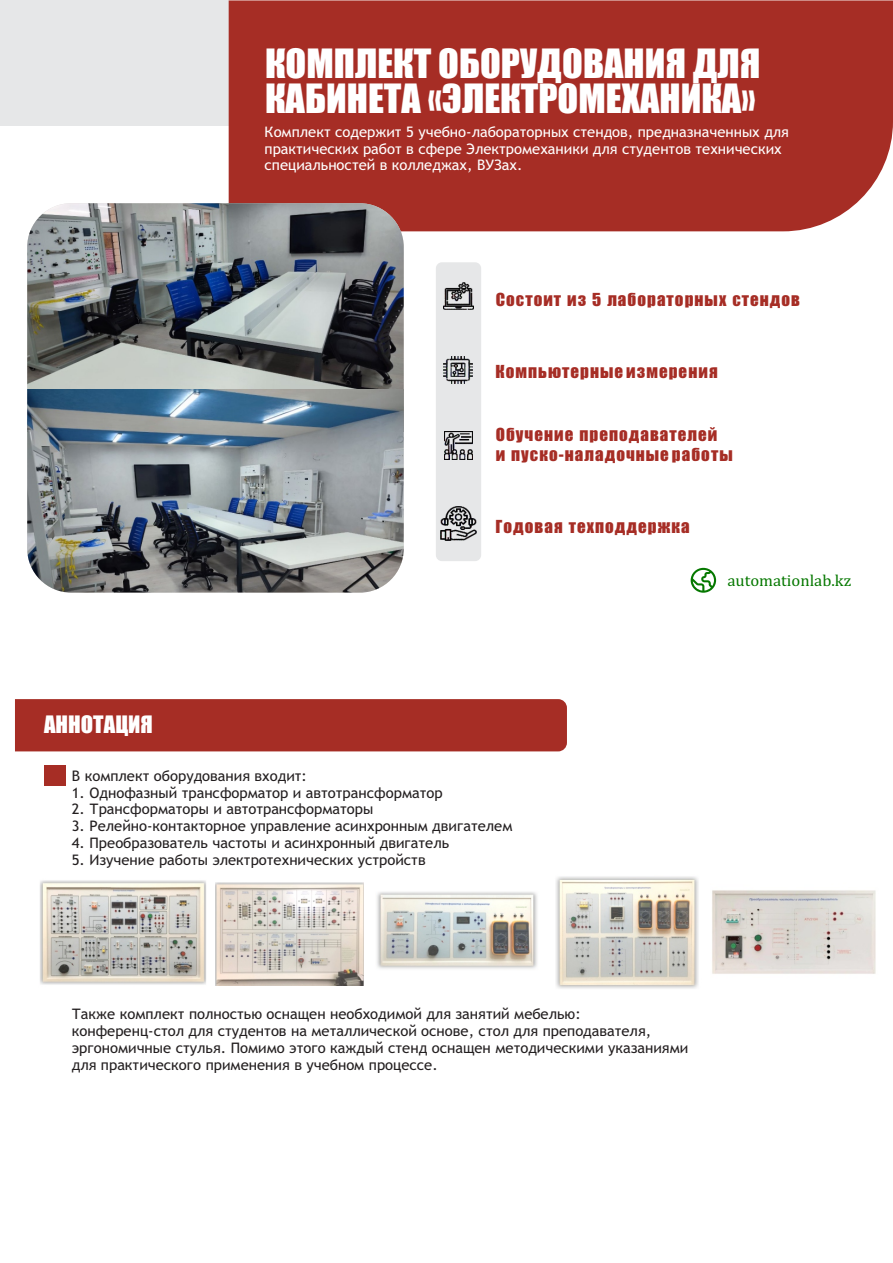
<style>
.page{position:relative;width:893px;height:1263px;background:#fff}
.page>*{position:absolute;margin:0;border:0;box-sizing:border-box;transform-origin:0 0}
.t1{font:37.35px/35.5px "Impact";color:#fff}
.t2{font:22.2px "Impact";color:#fff}
.t3{font:16.5px/20.2px "Impact";letter-spacing:.06em;color:#a62d25}
.t4{font:16.35px "Cambria";color:#067800}
.t5{font:14.55px/16.8px "Trebuchet MS";color:#231f20}
.t6{font:14.55px/16.8px "Trebuchet MS";color:#fff}
</style>
<div class="page">
<div style="left:0;top:0;width:229px;height:126px;background:#e6e7e8"></div>
<div style="left:229px;top:0;width:664px;height:231px;background:#a62d25"></div>
<svg style="left:691px;top:568px;width:25px;height:25px"></svg>
<div style="left:436px;top:262px;width:45px;height:299px;background:#e6e7e8;border-radius:6px"></div>
<img style="left:444px;top:356px;width:28px;height:28px">
<img style="left:444px;top:431px;width:29px;height:28px">
<img style="left:444px;top:282px;width:29px;height:28px">
<img style="left:440px;top:506px;width:37px;height:35px">
<img style="left:27px;top:203px;width:377px;height:228px">
<img style="left:28px;top:389px;width:375px;height:204px">
<div style="left:15px;top:699px;width:552px;height:52px;background:#a62d25"></div>
<div style="left:44px;top:765px;width:22px;height:21px;background:#a62d25"></div>
<img style="left:40px;top:880px;width:165px;height:105px">
<img style="left:215px;top:882px;width:148px;height:103px">
<img style="left:377px;top:876px;width:499px;height:113px">
<h1 class="t1" style="left:265px;top:48px;width:497px">КОМПЛЕКТ ОБОРУДОВАНИЯ ДЛЯ<br>КАБИНЕТА «ЭЛЕКТРОМЕХАНИКА»</h1>
<p class="t6" style="left:265px;top:124px;width:526px">Комплект содержит 5 учебно-лабораторных стендов, предназначенных для практических работ в сфере Электромеханики для студентов технических специальностей в колледжах, ВУЗах.</p>
<p class="t3" style="left:496px;top:290px;width:306px">Состоит из 5 лабораторных стендов</p>
<p class="t3" style="left:496px;top:362px;width:224px">Компьютерные измерения</p>
<p class="t3" style="left:496px;top:425px;width:238px">Обучение преподавателей<br>и пуско-наладочные работы</p>
<p class="t3" style="left:496px;top:517px;width:196px">Годовая техподдержка</p>
<p class="t4" style="left:727px;top:573px;width:125px">automationlab.kz</p>
<h2 class="t2" style="left:44px;top:715px;width:110px">АННОТАЦИЯ</h2>
<p class="t5" style="left:72px;top:768px;width:237px">В комплект оборудования входит:</p>
<p class="t5" style="left:72px;top:785px;width:372px">1. Однофазный трансформатор и автотрансформатор</p>
<p class="t5" style="left:72px;top:802px;width:303px">2. Трансформаторы и автотрансформаторы</p>
<p class="t5" style="left:72px;top:819px;width:442px">3. Релейно-контакторное управление асинхронным двигателем</p>
<p class="t5" style="left:72px;top:836px;width:379px">4. Преобразователь частоты и асинхронный двигатель</p>
<p class="t5" style="left:72px;top:853px;width:355px">5. Изучение работы электротехнических устройств</p>
<p class="t5" style="left:72px;top:1007px;width:618px">Также комплект полностью оснащен необходимой для занятий мебелью: конференц-стол для студентов на металлической основе, стол для преподавателя, эргономичные стулья. Помимо этого каждый стенд оснащен методическими указаниями для практического применения в учебном процессе.</p>
</div>
